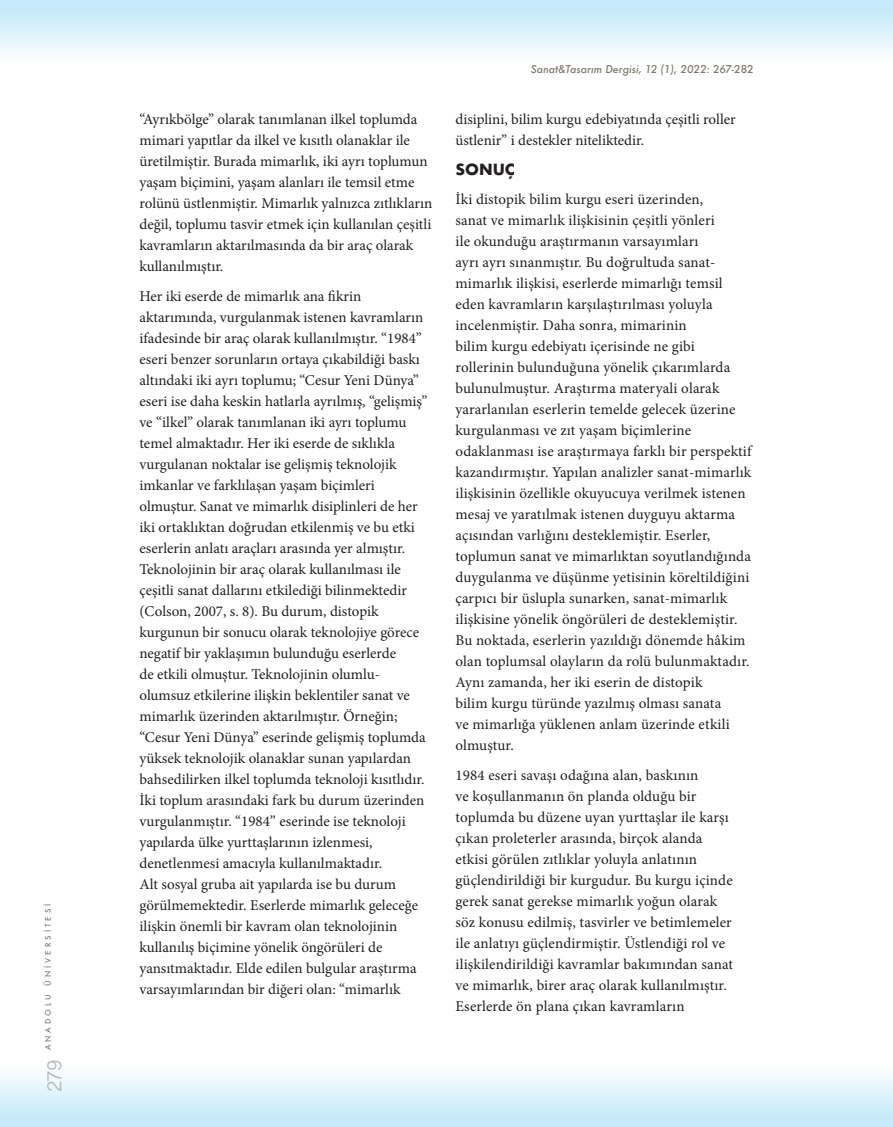
<style>
.page{position:relative;width:893px;height:1127px;background:#fff}
.page>*{position:absolute;margin:0;border:0;box-sizing:border-box;transform-origin:0 0}
.t1{font:18px "Oriya Sangam MN";color:#b6b7bb}
.t2{font:15px/21px "Minion Pro";letter-spacing:.005em;color:#231f20}
.t3{font:700 15px "Futura";color:#231f20}
.t4{font:italic 500 10.5px "Futura";color:#7d796d}
.t5{font:500 7.5px "Futura";letter-spacing:.4em;color:#808285}
.s1{font-style:normal}
</style>
<div class="page">
<div style="left:0;top:1045px;width:893px;height:82px;background:linear-gradient(to bottom,#fff,#c3e9fa)"></div>
<div style="left:0;top:0;width:893px;height:81px;background:linear-gradient(to bottom,#c0e8f9,#fff)"></div>
<p class="t5" style="left:43px;top:1050px;width:148px;rotate:-90deg">ANADOLU ÜNİVERSİTESİ</p>
<p class="t1" style="left:42px;top:1092px;width:35px;rotate:-90deg">279</p>
<p class="t2" style="left:139px;top:109px;width:294px">“Ayrıkbölge” olarak tanımlanan ilkel toplumda mimari yapıtlar da ilkel ve kısıtlı olanaklar ile üretilmiştir. Burada mimarlık, iki ayrı toplumun yaşam biçimini, yaşam alanları ile temsil etme rolünü üstlenmiştir. Mimarlık yalnızca zıtlıkların değil, toplumu tasvir etmek için kullanılan çeşitli kavramların aktarılmasında da bir araç olarak kullanılmıştır.</p>
<p class="t2" style="left:139px;top:286px;width:289px">Her iki eserde de mimarlık ana fikrin aktarımında, vurgulanmak istenen kavramların ifadesinde bir araç olarak kullanılmıştır. “1984” eseri benzer sorunların ortaya çıkabildiği baskı altındaki iki ayrı toplumu; “Cesur Yeni Dünya” eseri ise daha keskin hatlarla ayrılmış, “gelişmiş” ve “ilkel” olarak tanımlanan iki ayrı toplumu temel almaktadır. Her iki eserde de sıklıkla vurgulanan noktalar ise gelişmiş teknolojik imkanlar ve farklılaşan yaşam biçimleri olmuştur. Sanat ve mimarlık disiplinleri de her iki ortaklıktan doğrudan etkilenmiş ve bu etki eserlerin anlatı araçları arasında yer almıştır.<br>Teknolojinin bir araç olarak kullanılması ile çeşitli sanat dallarını etkilediği bilinmektedir (Colson, 2007, s. 8). Bu durum, distopik kurgunun bir sonucu olarak teknolojiye görece negatif bir yaklaşımın bulunduğu eserlerde<br>de etkili olmuştur. Teknolojinin olumlu&shy;olumsuz etkilerine ilişkin beklentiler sanat ve mimarlık üzerinden aktarılmıştır. Örneğin; “Cesur Yeni Dünya” eserinde gelişmiş toplumda yüksek teknolojik olanaklar sunan yapılardan bahsedilirken ilkel toplumda teknoloji kısıtlıdır.<br>İki toplum arasındaki fark bu durum üzerinden vurgulanmıştır. “1984” eserinde ise teknoloji yapılarda ülke yurttaşlarının izlenmesi, denetlenmesi amacıyla kullanılmaktadır.<br>Alt sosyal gruba ait yapılarda ise bu durum görülmemektedir. Eserlerde mimarlık geleceğe ilişkin önemli bir kavram olan teknolojinin kullanılış biçimine yönelik öngörüleri de yansıtmaktadır. Elde edilen bulgular araştırma varsayımlarından bir diğeri olan: “mimarlık</p>
<p class="t4" style="left:531px;top:62px;width:224px">Sanat&amp;Tasarım Dergisi, 12 (1), 2022: <span class="s1">267-282</span></p>
<p class="t2" style="left:455px;top:109px;width:282px">disiplini, bilim kurgu edebiyatında çeşitli roller üstlenir” i destekler niteliktedir.</p>
<p class="t3" style="left:455px;top:158px;width:61px">SONUÇ</p>
<p class="t2" style="left:455px;top:189px;width:298px">İki distopik bilim kurgu eseri üzerinden,<br>sanat ve mimarlık ilişkisinin çeşitli yönleri<br>ile okunduğu araştırmanın varsayımları<br>ayrı ayrı sınanmıştır. Bu doğrultuda sanat&shy;mimarlık ilişkisi, eserlerde mimarlığı temsil eden kavramların karşılaştırılması yoluyla incelenmiştir. Daha sonra, mimarinin<br>bilim kurgu edebiyatı içerisinde ne gibi rollerinin bulunduğuna yönelik çıkarımlarda bulunulmuştur. Araştırma materyali olarak yararlanılan eserlerin temelde gelecek üzerine kurgulanması ve zıt yaşam biçimlerine odaklanması ise araştırmaya farklı bir perspektif kazandırmıştır. Yapılan analizler sanat-mimarlık ilişkisinin özellikle okuyucuya verilmek istenen mesaj ve yaratılmak istenen duyguyu aktarma açısından varlığını desteklemiştir. Eserler, toplumun sanat ve mimarlıktan soyutlandığında duygulanma ve düşünme yetisinin köreltildiğini çarpıcı bir üslupla sunarken, sanat-mimarlık ilişkisine yönelik öngörüleri de desteklemiştir.<br>Bu noktada, eserlerin yazıldığı dönemde hâkim olan toplumsal olayların da rolü bulunmaktadır.<br>Aynı zamanda, her iki eserin de distopik<br>bilim kurgu türünde yazılmış olması sanata<br>ve mimarlığa yüklenen anlam üzerinde etkili olmuştur.</p>
<p class="t2" style="left:455px;top:765px;width:279px">1984 eseri savaşı odağına alan, baskının<br>ve koşullanmanın ön planda olduğu bir toplumda bu düzene uyan yurttaşlar ile karşı çıkan proleterler arasında, birçok alanda etkisi görülen zıtlıklar yoluyla anlatının güçlendirildiği bir kurgudur. Bu kurgu içinde gerek sanat gerekse mimarlık yoğun olarak söz konusu edilmiş, tasvirler ve betimlemeler ile anlatıyı güçlendirmiştir. Üstlendiği rol ve ilişkilendirildiği kavramlar bakımından sanat ve mimarlık, birer araç olarak kullanılmıştır.<br>Eserlerde ön plana çıkan kavramların</p>
</div>
